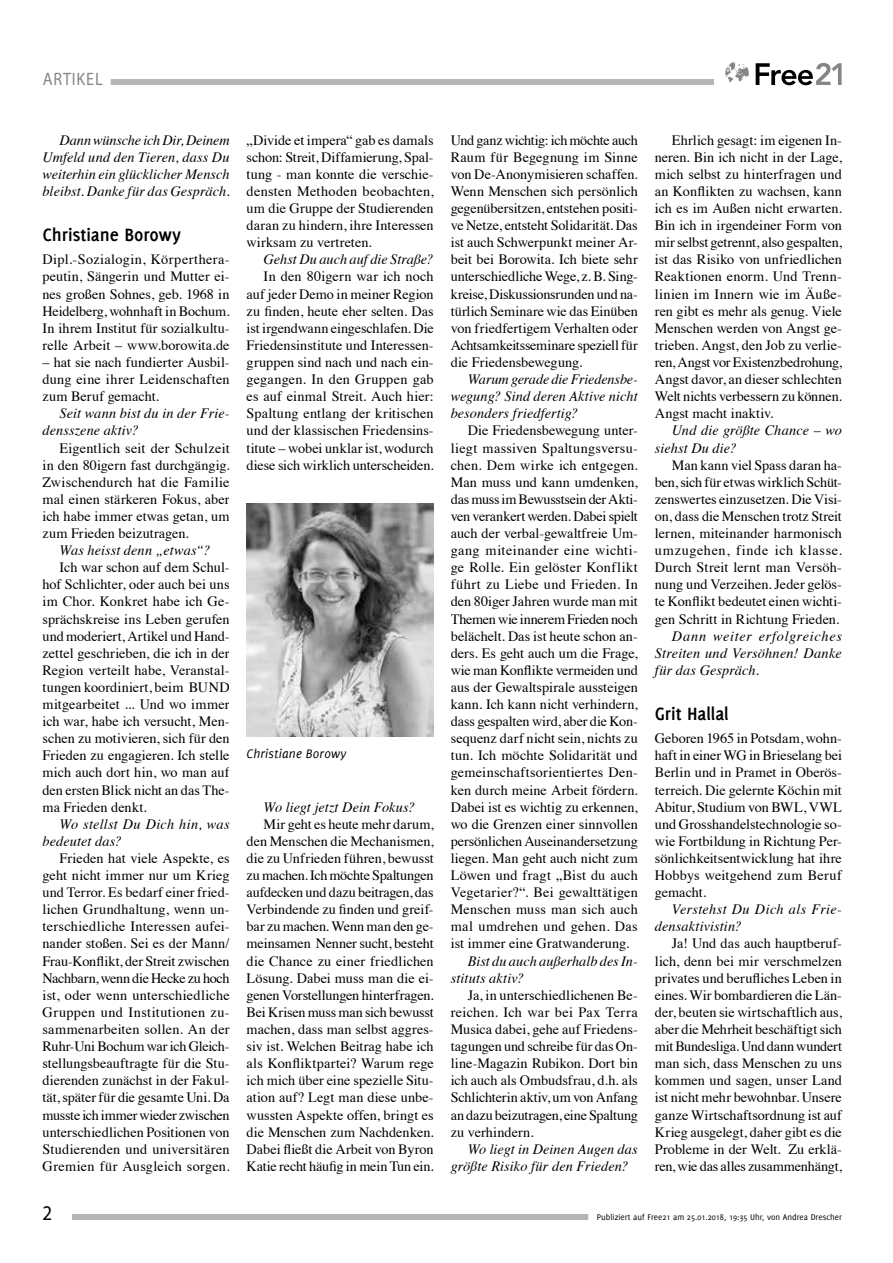
<style>
.page{position:relative;width:893px;height:1263px;background:#fff}
.page>*{position:absolute;margin:0;border:0;box-sizing:border-box;transform-origin:0 0}
.t1{font:21px "Myriad Pro";color:#000;scale:.9 1}
.t2{font:700 19.5px "Delicious";letter-spacing:-.005em;color:#000}
.t3{font:18px "Myriad Pro";letter-spacing:.05em;color:#868686;scale:.9 1}
.t4{font:14.25px/17.1px "Times";color:#000;text-align:justify}
.t5{font:italic 14.25px/17.1px "Times";letter-spacing:.005em;color:#000}
.t6{font:italic 13.5px "Delicious";letter-spacing:.01em;color:#000}
.t7{font:9px "Delicious";color:#000}
.s1{font-style:normal}
</style>
<div class="page">
<div style="left:72px;top:1214px;width:766px;height:6px;background:#b6b6b6"></div>
<div style="left:43px;top:79px;width:671px;height:6px;background:#b6b6b6"></div>
<div style="left:588px;top:1212px;width:262px;height:12px;background:#fff"></div>
<div style="left:34px;top:74px;width:77px;height:15px;background:#fff"></div>
<svg style="left:756px;top:63px;width:86px;height:22px"></svg>
<svg style="left:725px;top:62px;width:24px;height:20px"></svg>
<img style="left:247px;top:503px;width:187px;height:233px">
<p class="t3" style="left:43px;top:68px;width:68px">ARTIKEL</p>
<p class="t5" style="left:43px;top:130px;width:189px;text-align:justify;text-indent:17px">Dann wünsche ich Dir, Deinem Umfeld und den Tieren, dass Du weiterhin ein glücklicher Mensch bleibst. Danke für das Gespräch<span class="s1">.</span></p>
<h2 class="t2" style="left:43px;top:223px;width:140px">Christiane Borowy</h2>
<p class="t4" style="left:43px;top:250px;width:189px">Dipl.-Sozialogin, Körperthera&shy;peutin, Sängerin und Mutter ei&shy;nes großen Sohnes, geb. 1968 in Heidelberg, wohnhaft in Bochum.<br>In ihrem Institut für sozialkultu&shy;relle Arbeit – www.borowita.de</p>
<p class="t4" style="left:43px;top:352px;width:189px">– hat sie nach fundierter Ausbil&shy;dung eine ihrer Leidenschaften zum Beruf gemacht.</p>
<p class="t5" style="left:43px;top:404px;width:189px;text-indent:17px">Seit wann bist du in der Frie&shy;densszene aktiv?</p>
<p class="t4" style="left:43px;top:438px;width:189px;text-indent:17px">Eigentlich seit der Schulzeit in den 80igern fast durchgängig.<br>Zwischendurch hat die Familie mal einen stärkeren Fokus, aber ich habe immer etwas getan, um zum Frieden beizutragen.</p>
<p class="t5" style="left:60px;top:541px;width:153px">Was heisst denn „etwas“?</p>
<p class="t4" style="left:43px;top:558px;width:189px;text-indent:17px">Ich war schon auf dem Schul&shy;hof Schlichter, oder auch bei uns im Chor. Konkret habe ich Ge&shy;sprächskreise ins Leben gerufen und moderiert, Artikel und Hand&shy;zettel geschrieben, die ich in der Region verteilt habe, Veranstal&shy;tungen koordiniert, beim BUND mitgearbeitet ... Und wo immer ich war, habe ich versucht, Men&shy;schen zu motivieren, sich für den Frieden zu engagieren. Ich stelle mich auch dort hin, wo man auf den ersten Blick nicht an das The&shy;ma Frieden denkt.</p>
<p class="t5" style="left:43px;top:814px;width:189px;text-indent:17px">Wo stellst Du Dich hin, was bedeutet das?</p>
<p class="t4" style="left:43px;top:848px;width:189px;text-indent:17px">Frieden hat viele Aspekte, es geht nicht immer nur um Krieg und Terror. Es bedarf einer fried&shy;lichen Grundhaltung, wenn un&shy;terschiedliche Interessen aufei&shy;nander stoßen. Sei es der Mann/ Frau-Konflikt, der Streit zwischen Nachbarn, wenn die Hecke zu hoch ist, oder wenn unterschiedliche Gruppen und Institutionen zu&shy;sammenarbeiten sollen. An der Ruhr-Uni Bochum war ich Gleich&shy;stellungsbeauftragte für die Stu&shy;dierenden zunächst in der Fakul&shy;tät, später für die gesamte Uni. Da musste ich immer wieder zwischen unterschiedlichen Positionen von Studierenden und universitären Gremien für Ausgleich sorgen.</p>
<p class="t4" style="left:247px;top:130px;width:189px">„Divide et impera“ gab es damals schon: Streit, Diffamierung, Spal&shy;tung - man konnte die verschie&shy;densten Methoden beobachten, um die Gruppe der Studierenden daran zu hindern, ihre Interessen wirksam zu vertreten.</p>
<p class="t5" style="left:264px;top:250px;width:172px">Gehst Du auch auf die Straße?</p>
<p class="t4" style="left:247px;top:267px;width:189px;text-indent:17px">In den 80igern war ich noch auf jeder Demo in meiner Region zu finden, heute eher selten. Das ist irgendwann eingeschlafen. Die Friedensinstitute und Interessen&shy;gruppen sind nach und nach ein&shy;gegangen. In den Gruppen gab es auf einmal Streit. Auch hier:<br>Spaltung entlang der kritischen und der klassischen Friedensins&shy;titute – wobei unklar ist, wodurch diese sich wirklich unterscheiden.</p>
<p class="t6" style="left:247px;top:746px;width:101px">Christiane Borowy</p>
<p class="t5" style="left:264px;top:797px;width:153px">Wo liegt jetzt Dein Fokus?</p>
<p class="t4" style="left:247px;top:814px;width:189px;text-indent:17px">Mir geht es heute mehr darum, den Menschen die Mechanismen, die zu Unfrieden führen, bewusst zu machen. Ich möchte Spaltungen aufdecken und dazu beitragen, das Verbindende zu finden und greif&shy;bar zu machen. Wenn man den ge&shy;meinsamen Nenner sucht, besteht die Chance zu einer friedlichen Lösung. Dabei muss man die ei&shy;genen Vorstellungen hinterfragen.<br>Bei Krisen muss man sich bewusst machen, dass man selbst aggres&shy;siv ist. Welchen Beitrag habe ich als Konfliktpartei? Warum rege ich mich über eine spezielle Situ&shy;ation auf? Legt man diese unbe&shy;wussten Aspekte offen, bringt es die Menschen zum Nachdenken.<br>Dabei fließt die Arbeit von Byron Katie recht häufig in mein Tun ein.</p>
<p class="t4" style="left:451px;top:130px;width:189px">Und ganz wichtig: ich möchte auch Raum für Begegnung im Sinne von De-Anonymisieren schaffen.<br>Wenn Menschen sich persönlich gegenübersitzen, entstehen positi&shy;ve Netze, entsteht Solidarität. Das ist auch Schwerpunkt meiner Ar&shy;beit bei Borowita. Ich biete sehr unterschiedliche Wege, z. B. Sing&shy;kreise, Diskussionsrunden und na&shy;türlich Seminare wie das Einüben von friedfertigem Verhalten oder Achtsamkeitsseminare speziell für die Friedensbewegung.</p>
<p class="t5" style="left:451px;top:370px;width:189px;text-align:justify;text-indent:17px">Warum gerade die Friedensbe&shy;wegung? Sind deren Aktive nicht besonders friedfertig?</p>
<p class="t4" style="left:451px;top:421px;width:189px;text-indent:17px">Die Friedensbewegung unter&shy;liegt massiven Spaltungsversu&shy;chen. Dem wirke ich entgegen.<br>Man muss und kann umdenken, das muss im Bewusstsein der Akti&shy;ven verankert werden. Dabei spielt auch der verbal-gewaltfreie Um&shy;gang miteinander eine wichti&shy;ge Rolle. Ein gelöster Konflikt führt zu Liebe und Frieden. In den 80iger Jahren wurde man mit Themen wie innerem Frieden noch belächelt. Das ist heute schon an&shy;ders. Es geht auch um die Frage, wie man Konflikte vermeiden und aus der Gewaltspirale aussteigen kann. Ich kann nicht verhindern, dass gespalten wird, aber die Kon&shy;sequenz darf nicht sein, nichts zu tun. Ich möchte Solidarität und gemeinschaftsorientiertes Den&shy;ken durch meine Arbeit fördern.<br>Dabei ist es wichtig zu erkennen, wo die Grenzen einer sinnvollen persönlichen Auseinandersetzung liegen. Man geht auch nicht zum Löwen und fragt „Bist du auch Vegetarier?“. Bei gewalttätigen Menschen muss man sich auch mal umdrehen und gehen. Das ist immer eine Gratwanderung.</p>
<p class="t5" style="left:451px;top:951px;width:189px;text-indent:17px">Bist du auch außerhalb des In&shy;stituts aktiv?</p>
<p class="t4" style="left:451px;top:985px;width:189px;text-indent:17px">Ja, in unterschiedlichenen Be&shy;reichen. Ich war bei Pax Terra Musica dabei, gehe auf Friedens&shy;tagungen und schreibe für das On&shy;line-Magazin Rubikon. Dort bin ich auch als Ombudsfrau, d.h. als Schlichterin aktiv, um von Anfang an dazu beizutragen, eine Spaltung zu verhindern.</p>
<p class="t5" style="left:451px;top:1139px;width:189px;text-indent:17px">Wo liegt in Deinen Augen das größte Risiko für den Frieden?</p>
<p class="t4" style="left:655px;top:130px;width:189px;text-indent:17px">Ehrlich gesagt: im eigenen In&shy;neren. Bin ich nicht in der Lage, mich selbst zu hinterfragen und an Konflikten zu wachsen, kann ich es im Außen nicht erwarten.<br>Bin ich in irgendeiner Form von mir selbst getrennt, also gespalten, ist das Risiko von unfriedlichen Reaktionen enorm. Und Trenn&shy;linien im Innern wie im Äuße&shy;ren gibt es mehr als genug. Viele Menschen werden von Angst ge&shy;trieben. Angst, den Job zu verlie&shy;ren, Angst vor Existenzbedrohung, Angst davor, an dieser schlechten Welt nichts verbessern zu können.<br>Angst macht inaktiv.</p>
<p class="t5" style="left:655px;top:421px;width:189px;text-indent:17px">Und die größte Chance – wo siehst Du die?</p>
<p class="t4" style="left:655px;top:455px;width:189px;text-indent:17px">Man kann viel Spass daran ha&shy;ben, sich für etwas wirklich Schüt&shy;zenswertes einzusetzen. Die Visi&shy;on, dass die Menschen trotz Streit lernen, miteinander harmonisch umzugehen, finde ich klasse.<br>Durch Streit lernt man Versöh&shy;nung und Verzeihen. Jeder gelös&shy;te Konflikt bedeutet einen wichti&shy;gen Schritt in Richtung Frieden.</p>
<p class="t5" style="left:655px;top:626px;width:189px;text-align:justify;text-indent:17px">Dann weiter erfolgreiches Streiten und Versöhnen! Danke für das Gespräch.</p>
<h2 class="t2" style="left:655px;top:702px;width:76px">Grit Hallal</h2>
<p class="t4" style="left:655px;top:729px;width:189px">Geboren 1965 in Potsdam, wohn&shy;haft in einer WG in Brieselang bei Berlin und in Pramet in Oberös&shy;terreich. Die gelernte Köchin mit Abitur, Studium von BWL, VWL und Grosshandelstechnologie so&shy;wie Fortbildung in Richtung Per&shy;sönlichkeitsentwicklung hat ihre Hobbys weitgehend zum Beruf gemacht.</p>
<p class="t5" style="left:655px;top:900px;width:189px;text-indent:17px">Verstehst Du Dich als Frie&shy;densaktivistin?</p>
<p class="t4" style="left:655px;top:934px;width:189px;text-indent:17px">Ja! Und das auch hauptberuf&shy;lich, denn bei mir verschmelzen privates und berufliches Leben in eines. Wir bombardieren die Län&shy;der, beuten sie wirtschaftlich aus, aber die Mehrheit beschäftigt sich mit Bundesliga. Und dann wundert man sich, dass Menschen zu uns kommen und sagen, unser Land ist nicht mehr bewohnbar. Unsere ganze Wirtschaftsordnung ist auf Krieg ausgelegt, daher gibt es die Probleme in der Welt. Zu erklä&shy;ren, wie das alles zusammenhängt,</p>
<h1 class="t1" style="left:43px;top:1200px;width:12px">2</h1>
<p class="t7" style="left:597px;top:1212px;width:247px">Publiziert auf Free21 am 25.01.2018, 19:35 Uhr, von Andrea Drescher</p>
</div>
